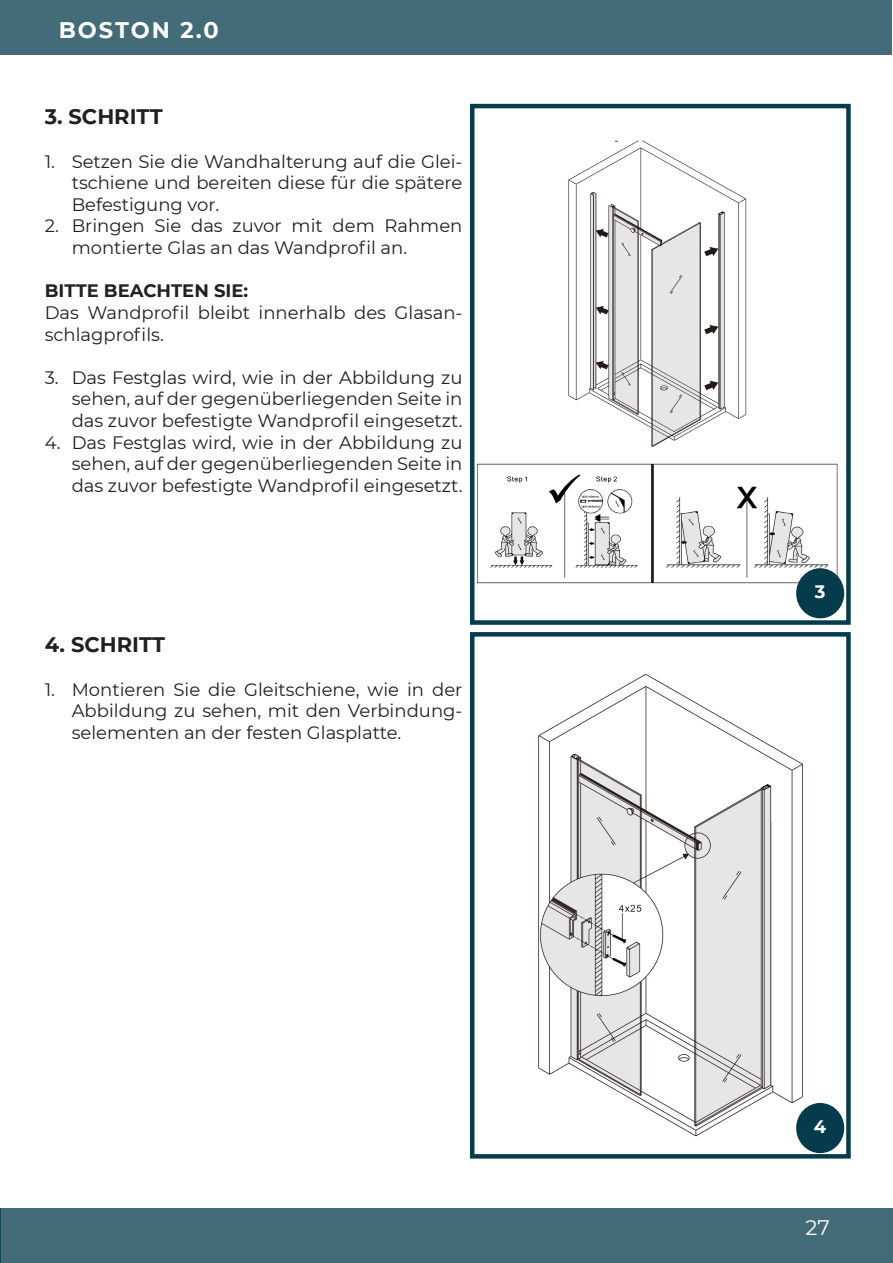
<style>
.page{position:relative;width:893px;height:1263px;background:#fff}
.page>*{position:absolute;margin:0;border:0;box-sizing:border-box;transform-origin:0 0}
.t1{font:700 22.5px "Montserrat";letter-spacing:.09em;color:#fff}
.t2{font:700 21px "Montserrat";color:#231f20}
.t3{font:21px "Montserrat";color:#fff}
.t4{font:18px/21.6px "Montserrat";color:#231f20;text-align:justify}
.t5{font:700 18px "Montserrat";color:#231f20}
.t6{font:700 18px "Montserrat";color:#fff}
</style>
<div class="page">
<div style="left:0;top:0;width:892px;height:54px;background:#446c78"></div>
<div style="left:0;top:1209px;width:893px;height:54px;background:#446c78"></div>
<img style="left:477px;top:140px;width:368px;height:468px">
<div style="left:470px;top:104px;width:381px;height:521px;border:4px solid #063b4b"></div>
<img style="left:538px;top:673px;width:298px;height:480px">
<div style="left:470px;top:632px;width:381px;height:526px;border:4px solid #063b4b"></div>
<div style="left:797px;top:569px;width:46px;height:49px;background:#063b4b;border-radius:50%"></div>
<div style="left:796px;top:568px;width:48px;height:50px;border:2px solid #063b4b;border-radius:50%"></div>
<div style="left:797px;top:1104px;width:46px;height:48px;background:#063b4b;border-radius:50%"></div>
<div style="left:796px;top:1103px;width:48px;height:50px;border:2px solid #063b4b;border-radius:50%"></div>
<p class="t1" style="left:59px;top:14px;width:162px">BOSTON 2.0</p>
<p class="t2" style="left:45px;top:102px;width:120px">3. SCHRITT</p>
<p class="t4" style="left:72px;top:150px;width:392px;text-indent:-27px">1. Setzen Sie die Wandhalterung auf die Glei&shy;tschiene und bereiten diese für die spätere Befestigung vor.</p>
<p class="t4" style="left:72px;top:215px;width:392px;text-indent:-27px">2. Bringen Sie das zuvor mit dem Rahmen montierte Glas an das Wandprofil an.</p>
<p class="t5" style="left:45px;top:278px;width:205px">BITTE BEACHTEN SIE:</p>
<p class="t4" style="left:45px;top:301px;width:419px">Das Wandprofil bleibt innerhalb des Glasan&shy;schlagprofils.</p>
<p class="t4" style="left:72px;top:366px;width:392px;text-indent:-27px">3. Das Festglas wird, wie in der Abbildung zu sehen, auf der gegenüberliegenden Seite in das zuvor befestigte Wandprofil eingesetzt.</p>
<p class="t4" style="left:72px;top:431px;width:392px;text-indent:-27px">4. Das Festglas wird, wie in der Abbildung zu sehen, auf der gegenüberliegenden Seite in das zuvor befestigte Wandprofil eingesetzt.</p>
<p class="t2" style="left:45px;top:630px;width:122px">4. SCHRITT</p>
<p class="t4" style="left:72px;top:678px;width:392px;text-indent:-27px">1. Montieren Sie die Gleitschiene, wie in der Abbildung zu sehen, mit den Verbindung&shy;selementen an der festen Glasplatte.</p>
<p class="t6" style="left:815px;top:578px;width:12px">3</p>
<p class="t6" style="left:814px;top:1113px;width:14px">4</p>
<p class="t3" style="left:806px;top:1213px;width:26px">27</p>
</div>
